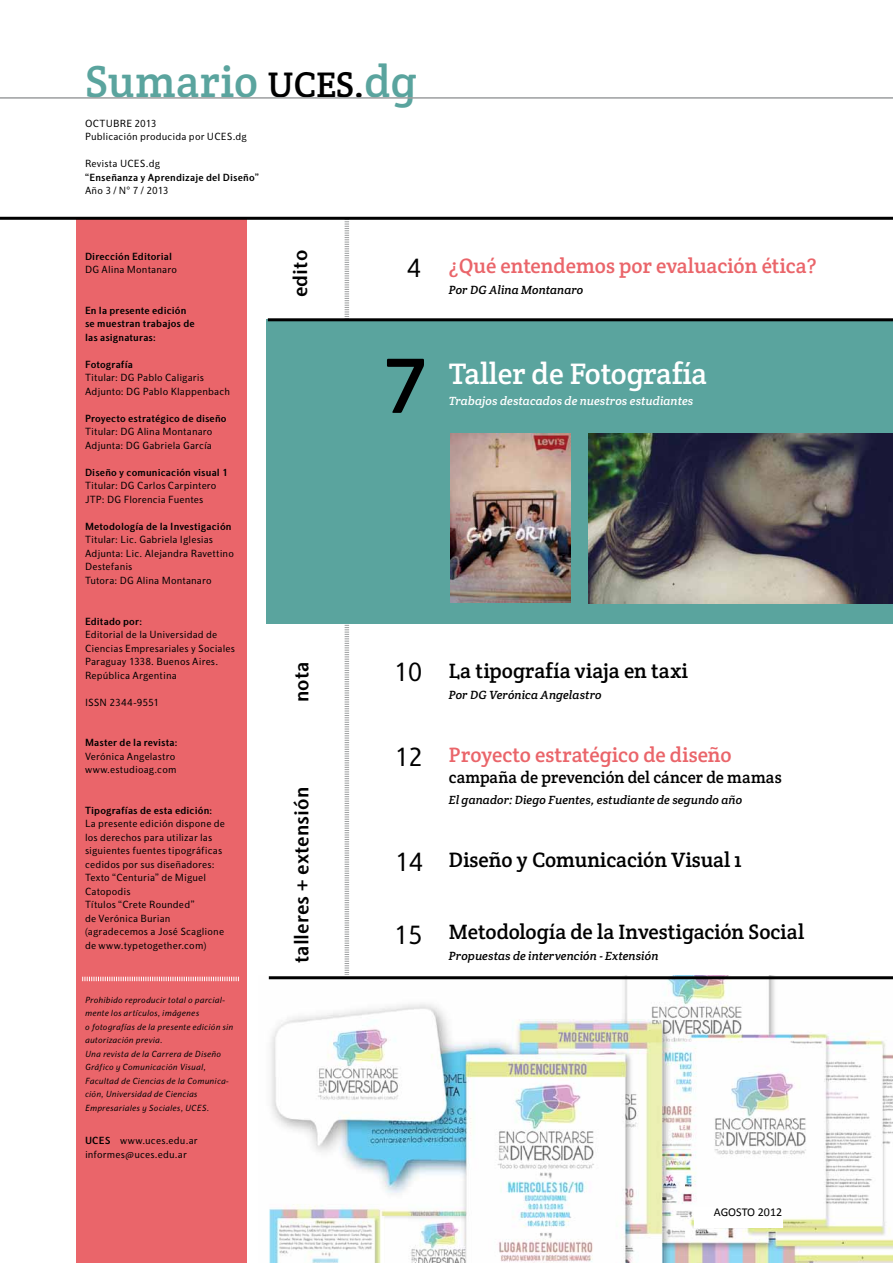
<style>
.page{position:relative;width:893px;height:1263px;background:#fff}
.page>*{position:absolute;margin:0;border:0;box-sizing:border-box;transform-origin:0 0}
.t1{font:84px "Crete Rounded";color:#000}
.t2{font:45px "Crete Rounded";letter-spacing:.01em;color:#5aa49e}
.t3{font:30px "Crete Rounded";color:#fff}
.t4{font:27px "Centuria";color:#000}
.t5{font:21px "Crete Rounded";color:#000}
.t6{font:21px "Crete Rounded";color:#ea656a}
.t7{font:700 21px "Centuria";color:#000}
.t8{font:16.5px "Crete Rounded";color:#000}
.t9{font:italic 12px "Crete Rounded";letter-spacing:.005em;color:#000}
.t10{font:italic 12px "Crete Rounded";color:#fff}
.t11{font:12px "Calibri";color:#000}
.t12{font:12px "Myriad Pro";color:#000}
.t13{font:10.5px/13.5px "Centuria";letter-spacing:.01em;color:#000}
.t14{font:700 10.5px/13.5px "Centuria";letter-spacing:.01em;color:#000}
.t15{font:italic 9px/13.5px "Centuria";letter-spacing:.015em;color:#000}
.s1{font-size:36px;color:#000}
.s2{font-weight:700}
</style>
<div class="page">
<svg style="left:344px;top:221px;width:6px;height:754px"></svg>
<img style="left:268px;top:975px;width:625px;height:288px">
<div style="left:266px;top:320px;width:627px;height:304px;background:#5aa49e"></div>
<div style="left:76px;top:219px;width:170px;height:1044px;background:#ea656a"></div>
<svg style="left:82px;top:977px;width:157px;height:4px"></svg>
<hr style="left:0;top:97px;width:893px;height:2px;background:#9c9e9f">
<hr style="left:0;top:217px;width:893px;height:3px;background:#000">
<div style="left:694px;top:1207px;width:88px;height:21px;background:#fff"></div>
<hr style="left:268px;top:318px;width:625px;height:3px;background:#000">
<hr style="left:269px;top:976px;width:624px;height:3px;background:#000">
<img style="left:450px;top:433px;width:121px;height:170px">
<img style="left:588px;top:433px;width:305px;height:170px">
<h2 class="t2" style="left:85px;top:56px;width:333px">Sumario <span class="s1">UCES.</span>dg</h2>
<p class="t13" style="left:85px;top:116px;width:163px">OCTUBRE 2013<br>Publicación producida por UCES.dg</p>
<p class="t13" style="left:85px;top:157px;width:77px">Revista UCES.dg</p>
<p class="t14" style="left:85px;top:170px;width:175px">“Enseñanza y Aprendizaje del Diseño”</p>
<p class="t13" style="left:85px;top:184px;width:85px">Año 3 / N° 7 / 2013</p>
<p class="t14" style="left:85px;top:249px;width:88px">Dirección Editorial</p>
<p class="t13" style="left:85px;top:263px;width:93px">DG Alina Montanaro</p>
<p class="t14" style="left:85px;top:303px;width:111px">En la presente edición se muestran trabajos de las asignaturas:</p>
<p class="t14" style="left:85px;top:357px;width:49px">Fotografía</p>
<p class="t13" style="left:85px;top:371px;width:147px">Titular: DG Pablo Caligaris<br>Adjunto: DG Pablo Klappenbach</p>
<p class="t14" style="left:85px;top:411px;width:143px">Proyecto estratégico de diseño</p>
<p class="t13" style="left:85px;top:425px;width:129px">Titular: DG Alina Montanaro<br>Adjunta: DG Gabriela García</p>
<p class="t14" style="left:85px;top:465px;width:144px">Diseño y comunicación visual 1</p>
<p class="t13" style="left:85px;top:479px;width:133px">Titular: DG Carlos Carpintero<br>JTP: DG Florencia Fuentes</p>
<p class="t14" style="left:85px;top:519px;width:148px">Metodología de la Investigación</p>
<p class="t13" style="left:85px;top:533px;width:150px">Titular: Lic. Gabriela Iglesias<br>Adjunta: Lic. Alejandra Ravettino<br>Destefanis<br>Tutora: DG Alina Montanaro</p>
<p class="t14" style="left:85px;top:614px;width:59px">Editado por:</p>
<p class="t13" style="left:85px;top:628px;width:152px">Editorial de la Universidad de<br>Ciencias Empresariales y Sociales<br>Paraguay 1338. Buenos Aires.<br>República Argentina</p>
<p class="t13" style="left:85px;top:695px;width:75px">ISSN 2344-9551</p>
<p class="t14" style="left:85px;top:736px;width:94px">Master de la revista:</p>
<p class="t13" style="left:85px;top:749px;width:93px">Verónica Angelastro www.estudioag.com</p>
<p class="t14" style="left:85px;top:803px;width:129px">Tipografías de esta edición:</p>
<p class="t13" style="left:85px;top:817px;width:142px">La presente edición dispone de los derechos para utilizar las siguientes fuentes tipográficas cedidos por sus diseñadores:<br>Texto “Centuria” de Miguel<br>Catopodis<br>Títulos “Crete Rounded”<br>de Verónica Burian (agradecemos a José Scaglione de www.typetogether.com)</p>
<p class="t15" style="left:85px;top:992px;width:150px">Prohibido reproducir total o parcial&shy;mente los artículos, imágenes<br>o fotografías de la presente edición sin autorización previa.<br>Una revista de la Carrera de Diseño Gráfico y Comunicación Visual, Facultad de Ciencias de la Comunica&shy;ción, Universidad de Ciencias Empresariales y Sociales, UCES.</p>
<p class="t13" style="left:85px;top:1134px;width:114px"><span class="s2">UCES</span> www.uces.edu.ar informes@uces.edu.ar</p>
<h3 class="t7" style="left:288px;top:297px;width:49px;rotate:-90deg">edito</h3>
<h3 class="t7" style="left:289px;top:702px;width:42px;rotate:-90deg">nota</h3>
<h3 class="t7" style="left:289px;top:963px;width:178px;rotate:-90deg">talleres + extensión</h3>
<h3 class="t4" style="left:407px;top:252px;width:16px">4</h3>
<h1 class="t1" style="left:386px;top:324px;width:40px">7</h1>
<h3 class="t4" style="left:393px;top:656px;width:31px">10</h3>
<h3 class="t4" style="left:394px;top:741px;width:31px">12</h3>
<h3 class="t4" style="left:394px;top:847px;width:31px">14</h3>
<h3 class="t4" style="left:393px;top:919px;width:31px">15</h3>
<h3 class="t6" style="left:449px;top:254px;width:369px">¿Qué entendemos por evaluación ética?</h3>
<p class="t9" style="left:449px;top:283px;width:136px">Por DG Alina Montanaro</p>
<h3 class="t3" style="left:449px;top:356px;width:260px">Taller de Fotografía</h3>
<p class="t10" style="left:449px;top:394px;width:246px">Trabajos destacados de nuestros estudiantes</p>
<h3 class="t5" style="left:449px;top:659px;width:241px">La tipografía viaja en taxi</h3>
<p class="t9" style="left:449px;top:688px;width:154px">Por DG Verónica Angelastro</p>
<h3 class="t6" style="left:449px;top:743px;width:284px">Proyecto estratégico de diseño</h3>
<h3 class="t8" style="left:449px;top:768px;width:334px">campaña de prevención del cáncer de mamas</h3>
<p class="t9" style="left:449px;top:793px;width:295px">El ganador: Diego Fuentes, estudiante de segundo año</p>
<h3 class="t5" style="left:449px;top:848px;width:294px">Diseño y Comunicación Visual 1</h3>
<h3 class="t5" style="left:449px;top:920px;width:357px">Metodología de la Investigación Social</h3>
<p class="t9" style="left:449px;top:949px;width:211px">Propuestas de intervención - Extensión</p>
<p class="t12" style="left:723px;top:1204px;width:33px">JUNIO</p>
<p class="t11" style="left:714px;top:1204px;width:70px">AGOSTO 2012</p>
</div>
